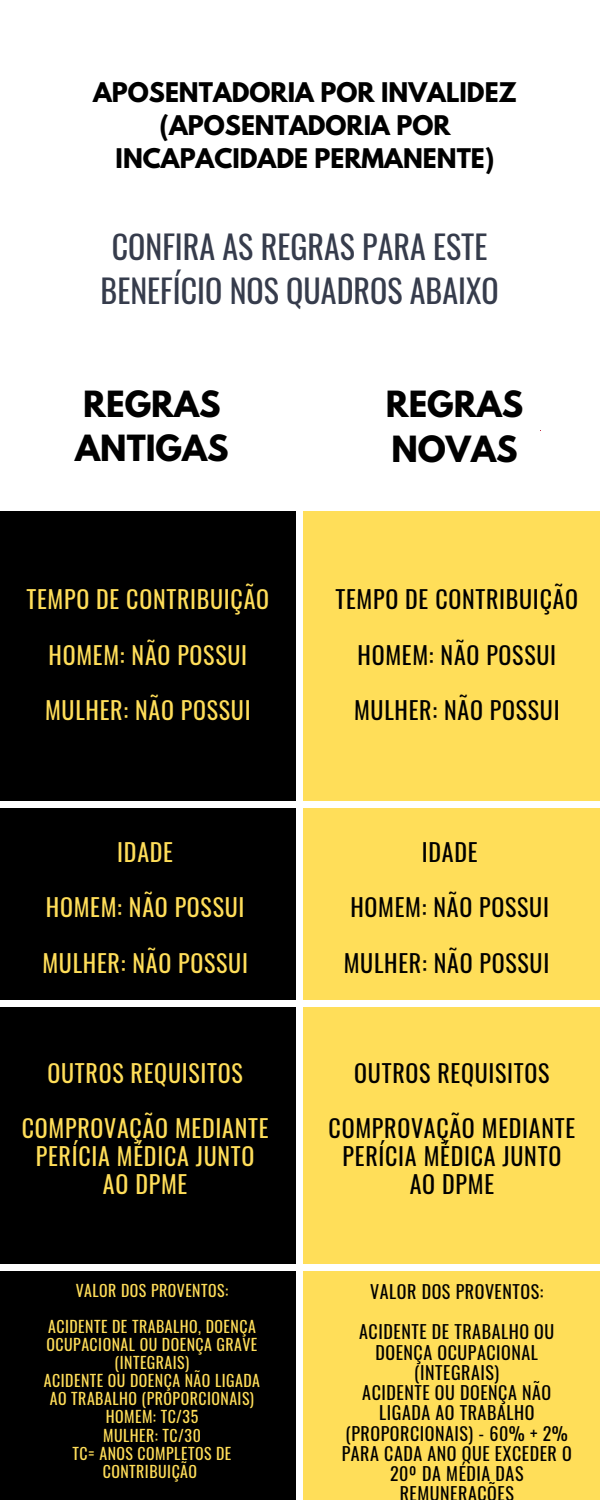
<style>
.page{position:relative;width:600px;height:1500px;background:#fff}
.page>*{position:absolute;margin:0;border:0;box-sizing:border-box;transform-origin:0 0}
.t1{font:32px/44.2px "Oswald";color:#363c4c;text-align:center}
.t2{font:700 32px/44.2px "League Spartan";color:#000}
.t3{font:24px/27.8px "Oswald";letter-spacing:.03em;color:#ffde59;text-align:center}
.t4{font:24px/27.8px "Oswald";letter-spacing:.03em;color:#000;text-align:center}
.t5{font:700 24px/33px "League Spartan";color:#000;text-align:center}
.t6{font:18px/20.2px "Oswald";letter-spacing:.03em;color:#000;text-align:center}
.t7{font:15.9px/18.1px "Oswald";letter-spacing:.03em;color:#ffde59;text-align:center}
</style>
<div class="page">
<div style="left:0;top:512px;width:296px;height:988px;background:#000"></div>
<div style="left:304px;top:512px;width:296px;height:988px;background:#ffde59"></div>
<div style="left:0;top:801px;width:600px;height:7px;background:#fff"></div>
<div style="left:0;top:1000px;width:600px;height:6px;background:#fff"></div>
<div style="left:0;top:1264px;width:600px;height:6px;background:#fff"></div>
<h2 class="t5" style="left:93px;top:79px;width:425px">APOSENTADORIA POR INVALIDEZ (APOSENTADORIA POR<br>INCAPACIDADE PERMANENTE)</h2>
<h1 class="t1" style="left:101px;top:223px;width:400px">CONFIRA AS REGRAS PARA ESTE<br>BENEFÍCIO NOS QUADROS ABAIXO</h1>
<h1 class="t2" style="left:75px;top:386px;width:155px">REGRAS<br>ANTIGAS</h1>
<h1 class="t2" style="left:386px;top:386px;width:139px;line-height:44.5px">REGRAS<br>NOVAS</h1>
<h2 class="t3" style="left:26px;top:585px;width:244px">TEMPO DE CONTRIBUIÇÃO</h2>
<h2 class="t3" style="left:49px;top:640px;width:200px">HOMEM: NÃO POSSUI</h2>
<h2 class="t3" style="left:45px;top:696px;width:207px">MULHER: NÃO POSSUI</h2>
<h2 class="t3" style="left:117px;top:837px;width:57px">IDADE</h2>
<h2 class="t3" style="left:46px;top:892px;width:200px">HOMEM: NÃO POSSUI</h2>
<h2 class="t3" style="left:42px;top:948px;width:207px">MULHER: NÃO POSSUI</h2>
<h2 class="t3" style="left:47px;top:1058px;width:197px">OUTROS REQUISITOS</h2>
<h2 class="t3" style="left:22px;top:1113px;width:248px">COMPROVAÇÃO MEDIANTE<br>PERÍCIA MÉDICA JUNTO<br>AO DPME</h2>
<p class="t7" style="left:76px;top:1280px;width:154px">VALOR DOS PROVENTOS:</p>
<p class="t7" style="left:44px;top:1317px;width:218px">ACIDENTE DE TRABALHO, DOENÇA<br>OCUPACIONAL OU DOENÇA GRAVE (INTEGRAIS)<br>ACIDENTE OU DOENÇA NÃO LIGADA<br>AO TRABALHO (PROPORCIONAIS)<br>HOMEM: TC/35<br>MULHER: TC/30<br>TC= ANOS COMPLETOS DE<br>CONTRIBUIÇÃO</p>
<h2 class="t4" style="left:335px;top:585px;width:244px">TEMPO DE CONTRIBUIÇÃO</h2>
<h2 class="t4" style="left:358px;top:640px;width:200px">HOMEM: NÃO POSSUI</h2>
<h2 class="t4" style="left:354px;top:696px;width:207px">MULHER: NÃO POSSUI</h2>
<h2 class="t4" style="left:422px;top:837px;width:57px">IDADE</h2>
<h2 class="t4" style="left:350px;top:892px;width:200px">HOMEM: NÃO POSSUI</h2>
<h2 class="t4" style="left:344px;top:948px;width:207px">MULHER: NÃO POSSUI</h2>
<h2 class="t4" style="left:354px;top:1058px;width:197px">OUTROS REQUISITOS</h2>
<h2 class="t4" style="left:329px;top:1113px;width:248px">COMPROVAÇÃO MEDIANTE<br>PERÍCIA MÉDICA JUNTO<br>AO DPME</h2>
<p class="t6" style="left:370px;top:1281px;width:175px">VALOR DOS PROVENTOS:</p>
<p class="t6" style="left:342px;top:1321px;width:232px">ACIDENTE DE TRABALHO OU<br>DOENÇA OCUPACIONAL (INTEGRAIS)<br>ACIDENTE OU DOENÇA NÃO<br>LIGADA AO TRABALHO (PROPORCIONAIS) - 60% + 2%<br>PARA CADA ANO QUE EXCEDER O<br>20º DA MÉDIA DAS<br>REMUNERAÇÕES</p>
</div>
